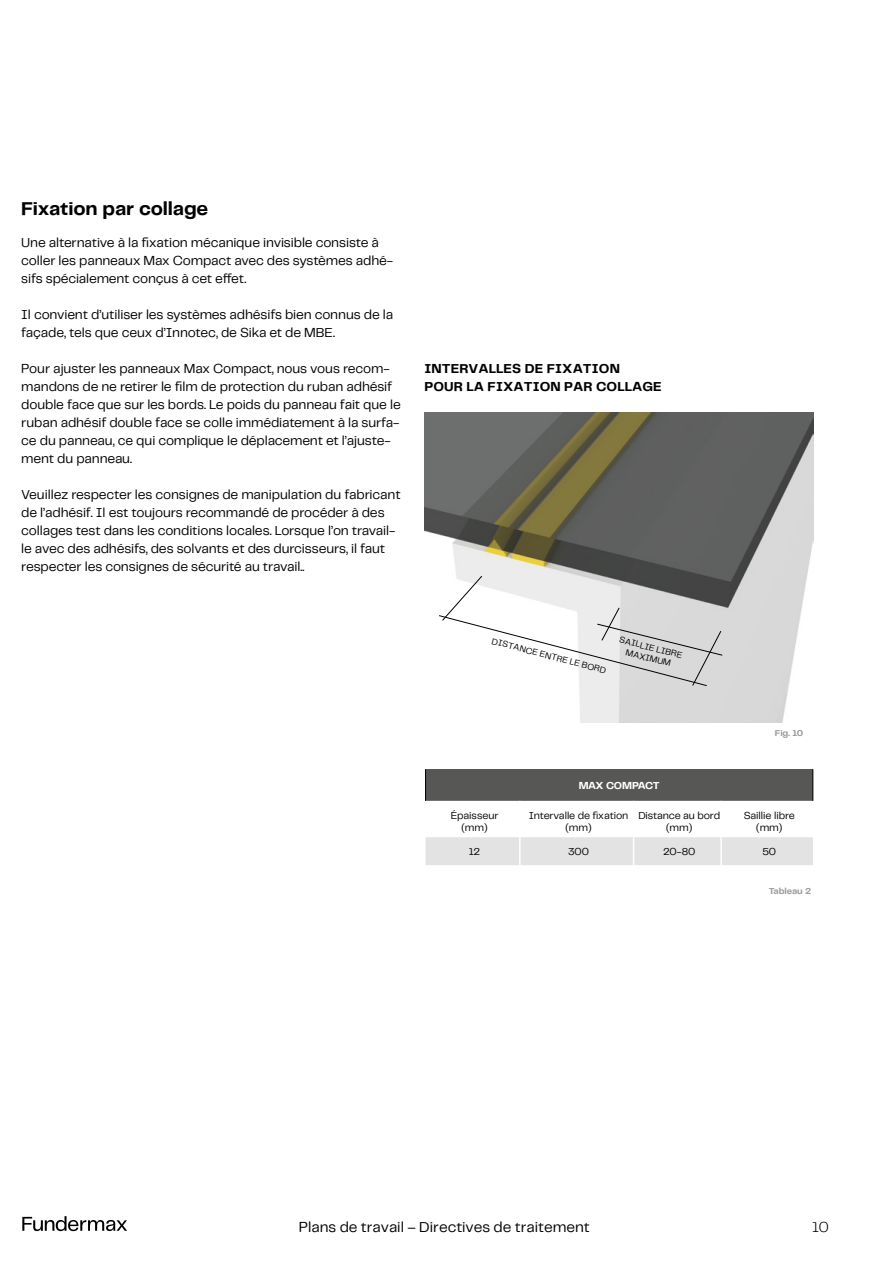
<style>
.page{position:relative;width:893px;height:1263px;background:#fff}
.page>*{position:absolute;margin:0;border:0;box-sizing:border-box;transform-origin:0 0}
.t1{font:700 19.5px "Telegraf";letter-spacing:-.01em;color:#000}
.t2{font:15px "Telegraf";color:#000}
.t3{font:300 15px "Telegraf";color:#000}
.t4{font:13.5px/18px "Telegraf";letter-spacing:-.01em;color:#000}
.t5{font:700 13.5px/18px "Telegraf";letter-spacing:.005em;color:#000}
.t6{font:10.5px/12.6px "Telegraf";letter-spacing:-.01em;color:#000;text-align:center}
.t7{font:700 10.5px "Telegraf";letter-spacing:-.055em;color:#fff}
.t8{font:9px/10.8px "Telegraf";color:#000;text-align:center}
.t9{font:700 9px "Telegraf";letter-spacing:-.01em;color:#9d9d9c}
</style>
<div class="page">
<svg style="left:22px;top:1216px;width:105px;height:15px"></svg>
<div style="left:426px;top:769px;width:387px;height:32px;background:#575756"></div>
<div style="left:426px;top:837px;width:387px;height:28px;background:#e3e3e3"></div>
<hr style="left:720px;top:837px;width:2px;height:28px;background:#fff">
<hr style="left:425px;top:769px;width:1px;height:32px;background:#000">
<hr style="left:812px;top:769px;width:1px;height:32px;background:#000">
<img style="left:424px;top:412px;width:389px;height:311px">
<svg style="left:439px;top:576px;width:284px;height:110px"></svg>
<h1 class="t1" style="left:21px;top:195px;width:188px">Fixation par collage</h1>
<p class="t4" style="left:21px;top:233px;width:373px">Une alternative à la fixation mécanique invisible consiste à coller les panneaux Max Compact avec des systèmes adhé&shy;sifs spécialement conçus à cet effet.</p>
<p class="t4" style="left:21px;top:305px;width:373px">Il convient d’utiliser les systèmes adhésifs bien connus de la façade, tels que ceux d’Innotec, de Sika et de MBE.</p>
<p class="t4" style="left:21px;top:359px;width:381px">Pour ajuster les panneaux Max Compact, nous vous recom&shy;mandons de ne retirer le film de protection du ruban adhésif double face que sur les bords. Le poids du panneau fait que le ruban adhésif double face se colle immédiatement à la surfa&shy;ce du panneau, ce qui complique le déplacement et l’ajuste&shy;ment du panneau.</p>
<p class="t4" style="left:21px;top:485px;width:381px">Veuillez respecter les consignes de manipulation du fabricant de l’adhésif. Il est toujours recommandé de procéder à des collages test dans les conditions locales. Lorsque l’on travail&shy;le avec des adhésifs, des solvants et des durcisseurs, il faut respecter les consignes de sécurité au travail..</p>
<p class="t5" style="left:424px;top:360px;width:239px">INTERVALLES DE FIXATION<br>POUR LA FIXATION PAR COLLAGE</p>
<p class="t8" style="left:494px;top:635px;width:119px;rotate:15deg">DISTANCE ENTRE LE BORD</p>
<p class="t8" style="left:621px;top:634px;width:66px;rotate:14deg">SAILLIE LIBRE<br>MAXIMUM</p>
<p class="t7" style="left:579px;top:778px;width:82px">MAX COMPACT</p>
<p class="t9" style="left:775px;top:727px;width:30px">Fig. 10</p>
<p class="t6" style="left:451px;top:808px;width:49px">Épaisseur (mm)</p>
<p class="t6" style="left:529px;top:808px;width:101px">Intervalle de fixation (mm)</p>
<p class="t6" style="left:638px;top:808px;width:83px">Distance au bord (mm)</p>
<p class="t6" style="left:744px;top:808px;width:53px">Saillie libre (mm)</p>
<p class="t6" style="left:469px;top:845px;width:13px">12</p>
<p class="t6" style="left:568px;top:845px;width:23px">300</p>
<p class="t6" style="left:663px;top:845px;width:34px">20-80</p>
<p class="t6" style="left:762px;top:845px;width:15px">50</p>
<p class="t9" style="left:769px;top:885px;width:44px">Tableau 2</p>
<p class="t2" style="left:299px;top:1217px;width:292px">Plans de travail – Directives de traitement</p>
<p class="t3" style="left:812px;top:1217px;width:18px">10</p>
</div>
